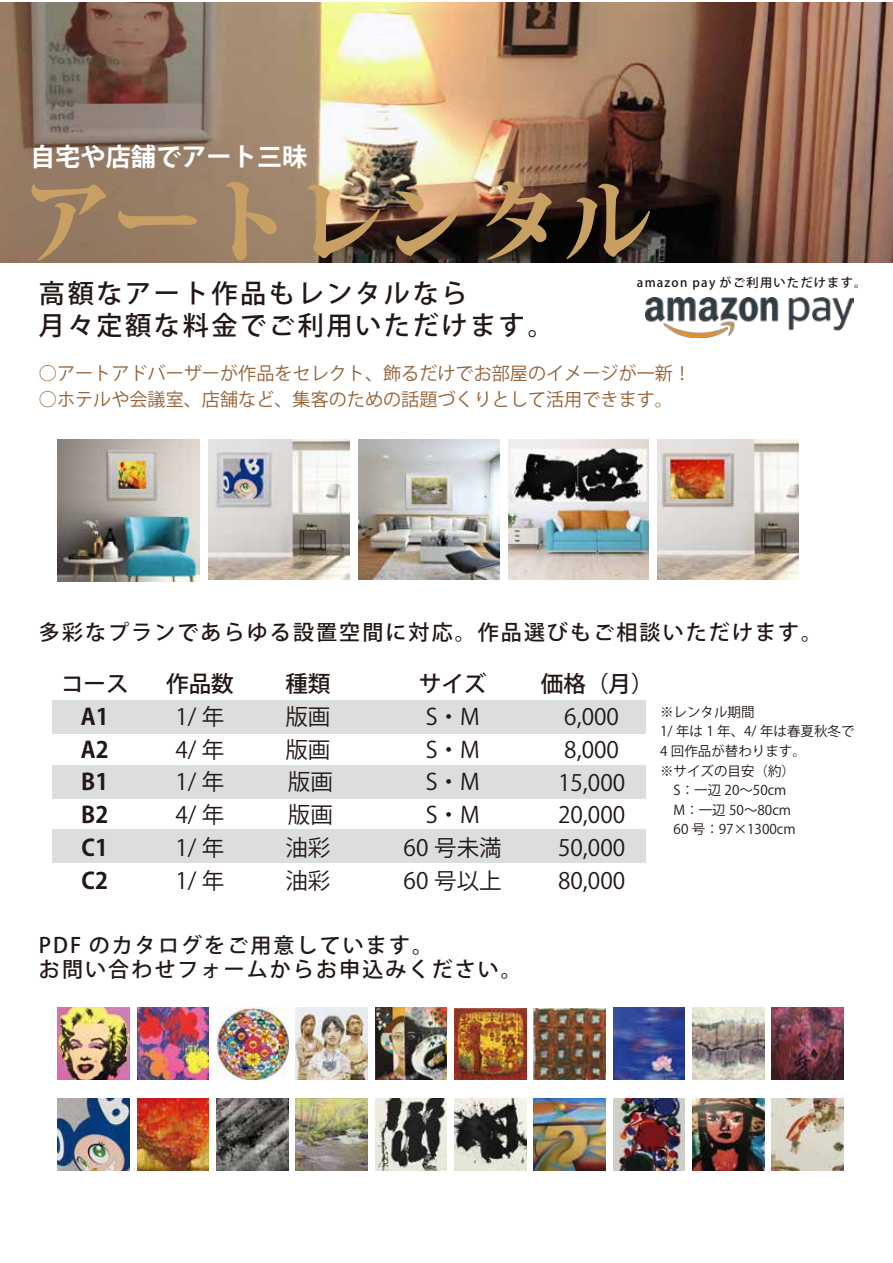
<style>
.page{position:relative;width:893px;height:1263px;background:#fff}
.page>*{position:absolute;margin:0;border:0;box-sizing:border-box;transform-origin:0 0}
.t1{font:800 90px "Koz Min Pr 6 N";color:#c9a063}
.t2{font:500 26.1px/32px "Koz Go Pr 6 N";letter-spacing:.1em;color:#221815}
.t3{font:700 25.2px "Koz Go Pr 6 N";color:#fff}
.t4{font:22.5px/32.7px "Koz Go Pr 6 N";color:#221815;text-align:justify}
.t5{font:500 22.5px "Koz Go Pr 6 N";color:#221815}
.t6{font:700 22.5px/32.7px "Koz Go Pr 6 N";color:#221815;text-align:justify}
.t7{font:500 21px/24px "Koz Go Pr 6 N";letter-spacing:.1em;color:#221815}
.t8{font:18.15px "Koz Go Pr 6 N";color:#956134}
.t9{font:13.5px/19.6px "Koz Go Pr 6 N";color:#221815}
.t10{font:500 12.3px "Koz Go Pr 6 N";letter-spacing:.1em;color:#221815}
</style>
<div class="page">
<img style="left:0;top:2px;width:893px;height:261px">
<img style="left:58px;top:439px;width:142px;height:142px">
<img style="left:209px;top:439px;width:140px;height:141px">
<img style="left:359px;top:439px;width:140px;height:141px">
<img style="left:658px;top:439px;width:140px;height:141px">
<img style="left:645px;top:298px;width:209px;height:40px">
<img style="left:508px;top:440px;width:140px;height:139px">
<div style="left:53px;top:700px;width:593px;height:34px;background:#dcdddd"></div>
<div style="left:53px;top:765px;width:593px;height:34px;background:#dcdddd"></div>
<div style="left:53px;top:829px;width:593px;height:34px;background:#dcdddd"></div>
<img style="left:58px;top:1008px;width:72px;height:72px">
<img style="left:137px;top:1008px;width:72px;height:72px">
<img style="left:217px;top:1008px;width:71px;height:72px">
<img style="left:296px;top:1008px;width:72px;height:72px">
<img style="left:375px;top:1008px;width:72px;height:72px">
<img style="left:454px;top:1008px;width:72px;height:72px">
<img style="left:534px;top:1008px;width:71px;height:72px">
<img style="left:613px;top:1008px;width:72px;height:72px">
<img style="left:692px;top:1008px;width:72px;height:72px">
<img style="left:772px;top:1008px;width:71px;height:72px">
<img style="left:58px;top:1099px;width:72px;height:71px">
<img style="left:137px;top:1099px;width:72px;height:71px">
<img style="left:217px;top:1099px;width:71px;height:71px">
<img style="left:296px;top:1099px;width:72px;height:71px">
<img style="left:375px;top:1099px;width:72px;height:71px">
<img style="left:454px;top:1099px;width:72px;height:71px">
<img style="left:534px;top:1099px;width:71px;height:71px">
<img style="left:613px;top:1099px;width:72px;height:71px">
<img style="left:692px;top:1099px;width:72px;height:71px">
<img style="left:772px;top:1099px;width:71px;height:71px">
<p class="t3" style="left:30px;top:142px;width:279px">自宅や店舗でアート三昧</p>
<h1 class="t1" style="left:23px;top:172px;width:632px">アートレンタル</h1>
<p class="t2" style="left:39px;top:278px;width:516px">高額なアート作品もレンタルなら<br>月々定額な料金でご利用いただけます。</p>
<p class="t10" style="left:637px;top:275px;width:231px">amazon pay がご利用いただけます。</p>
<p class="t8" style="left:39px;top:363px;width:654px">○アートアドバーザーが作品をセレクト、飾るだけでお部屋のイメージが一新！</p>
<p class="t8" style="left:39px;top:389px;width:636px">○ホテルや会議室、店舗など、集客のための話題づくりとして活用できます。</p>
<p class="t7" style="left:39px;top:621px;width:785px">多彩なプランであらゆる設置空間に対応。作品選びもご相談いただけます。</p>
<p class="t5" style="left:61px;top:671px;width:69px">コース</p>
<p class="t6" style="left:81px;top:701px;width:29px">A1<br>A2<br>B1<br>B2<br>C1<br>C2</p>
<p class="t5" style="left:166px;top:671px;width:69px">作品数</p>
<p class="t4" style="left:175px;top:701px;width:51px">1/ 年4/ 年1/ 年4/ 年1/ 年1/ 年</p>
<p class="t5" style="left:285px;top:671px;width:47px">種類</p>
<p class="t4" style="left:285px;top:701px;width:49px">版画版画版画版画油彩油彩</p>
<p class="t5" style="left:419px;top:671px;width:69px">サイズ</p>
<p class="t4" style="left:404px;top:701px;width:100px;text-align:center">S・M<br>S・M<br>S・M<br>S・M<br>60 号未満<br>60 号以上</p>
<p class="t7" style="left:39px;top:934px;width:485px">PDF のカタログをご用意しています。<br>お問い合わせフォームからお申込みください。</p>
<p class="t5" style="left:541px;top:671px;width:114px">価格（月）</p>
<p class="t4" style="left:558px;top:701px;width:69px;text-align:left">6,000<br>8,000<br>15,000<br>20,000<br>50,000<br>80,000</p>
<p class="t9" style="left:660px;top:702px;width:196px">※レンタル期間<br>1/ 年は 1 年、4/ 年は春夏秋冬で<br>4 回作品が替わります。<br>※サイズの目安（約）<br>　S：一辺 20～50cm<br>　M：一辺 50～80cm<br>　60 号：97×1300cm</p>
</div>
